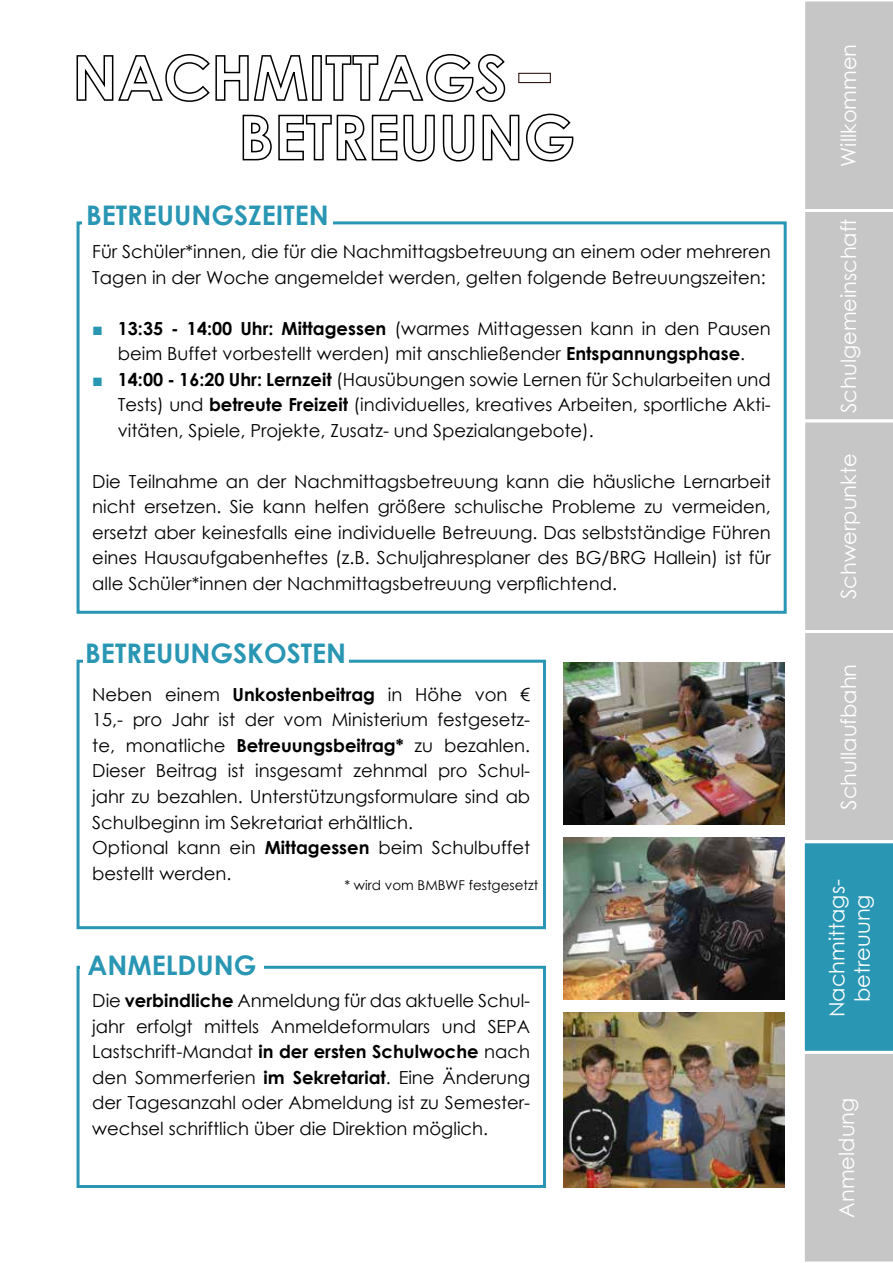
<style>
.page{position:relative;width:893px;height:1263px;background:#fff}
.page>*{position:absolute;margin:0;border:0;box-sizing:border-box;transform-origin:0 0}
.t1{font:700 27px "Century Gothic";color:#2996b4}
.t2{font:21px/25.2px "Century Gothic";color:#fff;text-align:center}
.t3{font:18px/25.5px "Century Gothic";color:#000;text-align:justify}
.t4{font:13.5px "Century Gothic";color:#000}
.s1{color:#2996b4}
.s2{font-weight:700}
</style>
<div class="page">
<svg style="left:804px;top:1px;width:89px;height:1261px;background:#adbfc4"></svg>
<svg style="left:76px;top:54px;width:430px;height:48px"></svg>
<svg style="left:242px;top:113px;width:332px;height:49px"></svg>
<div style="left:77px;top:221px;width:710px;height:393px;border:3px solid #2996b4"></div>
<div style="left:82px;top:204px;width:251px;height:21px;background:#fff"></div>
<div style="left:77px;top:966px;width:469px;height:222px;border:3px solid #2996b4"></div>
<div style="left:80px;top:955px;width:184px;height:23px;background:#fff"></div>
<div style="left:77px;top:660px;width:469px;height:269px;border:3px solid #2996b4"></div>
<div style="left:83px;top:642px;width:266px;height:33px;background:#fff"></div>
<div style="left:518px;top:73px;width:33px;height:10px;border:1px solid #321a15"></div>
<img style="left:563px;top:662px;width:221px;height:163px">
<img style="left:563px;top:837px;width:221px;height:163px">
<img style="left:563px;top:1012px;width:221px;height:176px">
<h1 class="t1" style="left:86px;top:194px;width:244px">BETREUUNGSZEITEN</h1>
<p class="t3" style="left:92px;top:238px;width:680px">Für Schüler*innen, die für die Nachmittagsbetreuung an einem oder mehreren<br>Tagen in der Woche angemeldet werden, gelten folgende Betreuungszeiten:</p>
<p class="t3" style="left:92px;top:315px;width:680px;text-align:center"><span class="s1">■</span> <span class="s2">13:35 - 14:00 Uhr: Mittagessen</span> (warmes Mittagessen kann in den Pausen beim Buffet vorbestellt werden) mit anschließender <span class="s2">Entspannungsphase</span>.</p>
<p class="t3" style="left:118px;top:366px;width:655px;text-indent:-26px"><span class="s1">■</span> <span class="s2">14:00 - 16:20 Uhr: Lernzeit</span> (Hausübungen sowie Lernen für Schularbeiten und Tests) und <span class="s2">betreute Freizeit</span> (individuelles, kreatives Arbeiten, sportliche Akti&shy;vitäten, Spiele, Projekte, Zusatz- und Spezialangebote).</p>
<p class="t3" style="left:92px;top:468px;width:680px">Die Teilnahme an der Nachmittagsbetreuung kann die häusliche Lernarbeit nicht ersetzen. Sie kann helfen größere schulische Probleme zu vermeiden, ersetzt aber keinesfalls eine individuelle Betreuung. Das selbstständige Führen eines Hausaufgabenheftes (z.B. Schuljahresplaner des BG/BRG Hallein) ist für alle Schüler*innen der Nachmittagsbetreuung verpflichtend.</p>
<h1 class="t1" style="left:85px;top:632px;width:262px">BETREUUNGSKOSTEN</h1>
<p class="t3" style="left:92px;top:681px;width:439px;text-align:left">Neben einem <span class="s2">Unkostenbeitrag</span> in Höhe von € 15,- pro Jahr ist der vom Ministerium festgesetz&shy;te, monatliche <span class="s2">Betreuungsbeitrag*</span> zu bezahlen.<br>Dieser Beitrag ist insgesamt zehnmal pro Schul&shy;jahr zu bezahlen. Unterstützungsformulare sind ab Schulbeginn im Sekretariat erhältlich.<br>Optional kann ein <span class="s2">Mittagessen</span> beim Schulbuffet bestellt werden.</p>
<p class="t4" style="left:344px;top:876px;width:195px">* wird vom BMBWF festgesetzt</p>
<h1 class="t1" style="left:87px;top:945px;width:171px">ANMELDUNG</h1>
<p class="t3" style="left:92px;top:987px;width:439px">Die <span class="s2">verbindliche</span> Anmeldung für das aktuelle Schul&shy;jahr erfolgt mittels Anmeldeformulars und SEPA Lastschrift-Mandat <span class="s2">in der ersten Schulwoche</span> nach den Sommerferien <span class="s2">im Sekretariat</span>. Eine Änderung der Tagesanzahl oder Abmeldung ist zu Semester&shy;wechsel schriftlich über die Direktion möglich.</p>
<p class="t2" style="left:836px;top:167px;width:124px;rotate:-90deg">Willkommen</p>
<p class="t2" style="left:836px;top:413px;width:196px;rotate:-90deg">Schulgemeinschaft</p>
<p class="t2" style="left:836px;top:599px;width:147px;rotate:-90deg">Schwerpunkte</p>
<p class="t2" style="left:836px;top:810px;width:148px;rotate:-90deg">Schullaufbahn</p>
<p class="t2" style="left:824px;top:1017px;width:140px;rotate:-90deg">Nachmittags&shy;betreuung</p>
<p class="t2" style="left:834px;top:1218px;width:121px;rotate:-90deg">Anmeldung</p>
</div>
